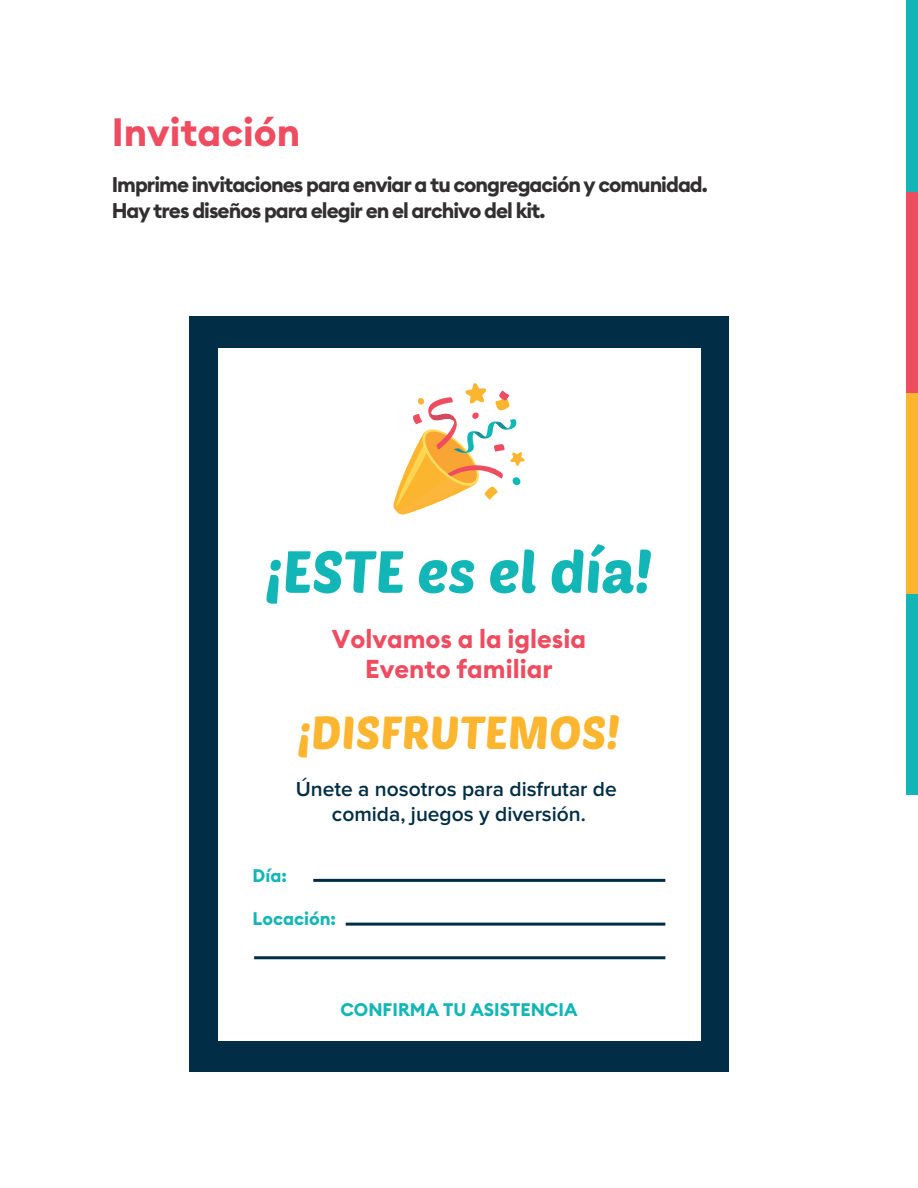
<style>
.page{position:relative;width:918px;height:1188px;background:#fff}
.page>*{position:absolute;margin:0;border:0;box-sizing:border-box;transform-origin:0 0}
.t1{font:58.5px "Poetsen One";color:#12b6b6}
.t2{font:45.6px "Poetsen One";color:#fcb52f}
.t3{font:700 39px "Euclid Circular B";color:#ef4c60}
.t4{font:700 25.5px/30.6px "Euclid Circular B";color:#ef4c60;text-align:center}
.t5{font:700 21px/25.2px "Euclid Circular B";letter-spacing:-.045em;color:#312f30}
.t6{font:600 21px/25.2px "Proxima Nova";color:#012d46;text-align:center}
.t7{font:700 18px "Euclid Circular B";color:#12b6b6}
</style>
<div class="page">
<div style="left:906px;top:0;width:12px;height:192px;background:#12b6b6"></div>
<div style="left:906px;top:594px;width:12px;height:201px;background:#12b6b6"></div>
<div style="left:906px;top:192px;width:12px;height:201px;background:#ef4c60"></div>
<div style="left:906px;top:393px;width:12px;height:201px;background:#fcb52f"></div>
<div style="left:189px;top:316px;width:540px;height:756px;background:#012d46"></div>
<div style="left:218px;top:348px;width:482px;height:693px;background:#fff"></div>
<svg style="left:393px;top:383px;width:132px;height:132px"></svg>
<hr style="left:313px;top:879px;width:352px;height:3px;background:#012d46">
<hr style="left:346px;top:923px;width:319px;height:3px;background:#012d46">
<hr style="left:254px;top:956px;width:411px;height:3px;background:#012d46">
<h3 class="t3" style="left:112px;top:107px;width:190px">Invitación</h3>
<p class="t5" style="left:112px;top:173px;width:598px">Imprime invitaciones para enviar a tu congregación y comunidad.<br>Hay tres diseños para elegir en el archivo del kit.</p>
<h1 class="t1" style="left:266px;top:534px;width:388px">¡ESTE es el día!</h1>
<p class="t4" style="left:332px;top:624px;width:256px">Volvamos a la iglesia<br>Evento familiar</p>
<h2 class="t2" style="left:298px;top:703px;width:323px">¡DISFRUTEMOS!</h2>
<p class="t6" style="left:296px;top:776px;width:323px">Únete a nosotros para disfrutar de comida, juegos y diversión.</p>
<p class="t7" style="left:253px;top:864px;width:36px">Día:</p>
<p class="t7" style="left:253px;top:907px;width:85px">Locación:</p>
<p class="t7" style="left:340px;top:998px;width:239px">CONFIRMA TU ASISTENCIA</p>
</div>
